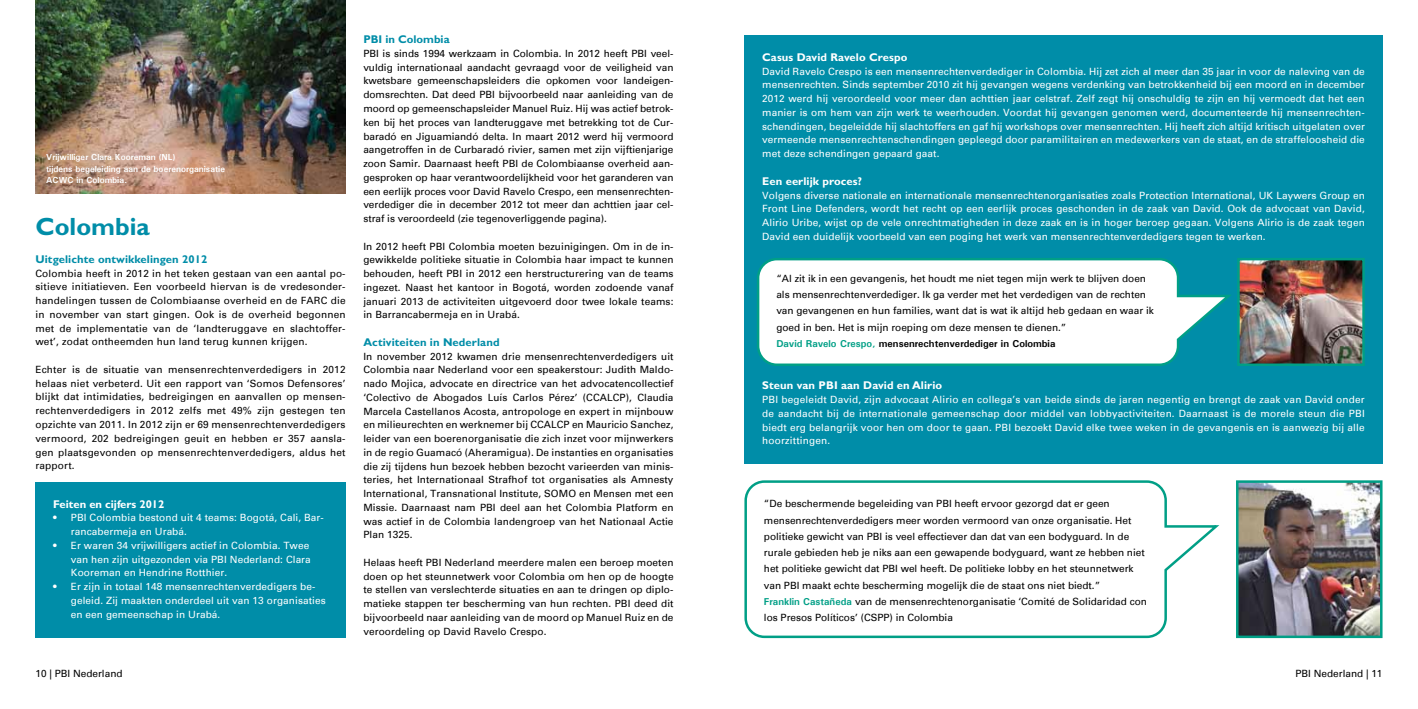
<style>
.page{position:relative;width:1418px;height:709px;background:#fff}
.page>*{position:absolute;margin:0;border:0;box-sizing:border-box;transform-origin:0 0}
.t1{font:700 25px "Gill Sans";color:#008da8}
.t2{font:700 11.25px "Gill Sans";letter-spacing:.01em;color:#fff}
.t3{font:700 11.25px "Gill Sans";letter-spacing:.01em;color:#008da8}
.t4{font:10px/13.8px "Univers";color:#000;text-align:justify}
.t5{font:10px/13.8px "Univers";letter-spacing:.01em;color:#fff;text-align:justify}
.t6{font:700 8.75px/11.2px "Univers";color:#fff}
.s1{font-weight:700;color:#009f86}
.s2{font-weight:700}
</style>
<div class="page">
<div style="left:744px;top:35px;width:638px;height:429px;background:#008da8"></div>
<div style="left:35px;top:482px;width:310px;height:156px;background:#008da8"></div>
<img style="left:35px;top:0;width:310px;height:193px">
<svg style="left:757px;top:258px;width:474px;height:108px;background:#d9eff0"></svg>
<img style="left:1240px;top:261px;width:121px;height:102px">
<div style="left:1237px;top:258px;width:127px;height:108px;border:2px solid #009f86"></div>
<svg style="left:744px;top:480px;width:476px;height:159px"></svg>
<img style="left:1238px;top:483px;width:141px;height:152px">
<div style="left:1235px;top:480px;width:147px;height:158px;border:2px solid #009f86"></div>
<p class="t6" style="left:46px;top:151px;width:180px">Vrijwilliger Clara Kooreman (NL)<br>tijdens begeleiding aan de boerenorganisatie<br>ACWC in Colombia.</p>
<h1 class="t1" style="left:35px;top:212px;width:116px">Colombia</h1>
<p class="t3" style="left:35px;top:252px;width:173px">Uitgelichte ontwikkelingen 2012</p>
<p class="t4" style="left:35px;top:266px;width:312px">Colombia heeft in 2012 in het teken gestaan van een aantal po&shy;sitieve initiatieven. Een voorbeeld hiervan is de vredesonder&shy;handelingen tussen de Colombiaanse overheid en de FARC die in november van start gingen. Ook is de overheid begonnen met de implementatie van de ‘landteruggave en slachtoffer&shy;wet’, zodat ontheemden hun land terug kunnen krijgen.</p>
<p class="t4" style="left:35px;top:363px;width:312px">Echter is de situatie van mensenrechtenverdedigers in 2012 helaas niet verbeterd. Uit een rapport van ‘Somos Defensores’ blijkt dat intimidaties, bedreigingen en aanvallen op mensen&shy;rechtenverdedigers in 2012 zelfs met 49% zijn gestegen ten opzichte van 2011. In 2012 zijn er 69 mensenrechtenverdedigers vermoord, 202 bedreigingen geuit en hebben er 357 aansla&shy;gen plaatsgevonden op mensenrechtenverdedigers, aldus het rapport.</p>
<p class="t2" style="left:53px;top:497px;width:113px">Feiten en cijfers 2012</p>
<p class="t5" style="left:71px;top:511px;width:254px;text-indent:-18px">• PBI Colombia bestond uit 4 teams: Bogotá, Cali, Bar&shy;rancabermeja en Urabá.</p>
<p class="t5" style="left:71px;top:538px;width:241px;text-align:left;text-indent:-18px">• Er waren 34 vrijwilligers actief in Colombia. Twee van hen zijn uitgezonden via PBI Nederland: Clara<br>Kooreman en Hendrine Rotthier.</p>
<p class="t5" style="left:71px;top:580px;width:256px;text-align:left;text-indent:-18px">• Er zijn in totaal 148 mensenrechtenverdedigers be&shy;geleid. Zij maakten onderdeel uit van 13 organisaties en een gemeenschap in Urabá.</p>
<p class="t3" style="left:363px;top:33px;width:88px">PBI in Colombia</p>
<p class="t4" style="left:363px;top:47px;width:312px">PBI is sinds 1994 werkzaam in Colombia. In 2012 heeft PBI veel&shy;vuldig internationaal aandacht gevraagd voor de veiligheid van kwetsbare gemeenschapsleiders die opkomen voor landeigen&shy;domsrechten. Dat deed PBI bijvoorbeeld naar aanleiding van de moord op gemeenschapsleider Manuel Ruiz. Hij was actief betrok&shy;ken bij het proces van landteruggave met betrekking tot de Cur&shy;baradó en Jiguamiandó delta. In maart 2012 werd hij vermoord aangetroffen in de Curbaradó rivier, samen met zijn vijftienjarige zoon Samir. Daarnaast heeft PBI de Colombiaanse overheid aan&shy;gesproken op haar verantwoordelijkheid voor het garanderen van een eerlijk proces voor David Ravelo Crespo, een mensenrechten&shy;verdediger die in december 2012 tot meer dan achttien jaar cel&shy;straf is veroordeeld (zie tegenoverliggende pagina).</p>
<p class="t4" style="left:363px;top:239px;width:312px">In 2012 heeft PBI Colombia moeten bezuinigingen. Om in de in&shy;gewikkelde politieke situatie in Colombia haar impact te kunnen behouden, heeft PBI in 2012 een herstructurering van de teams ingezet. Naast het kantoor in Bogotá, worden zodoende vanaf januari 2013 de activiteiten uitgevoerd door twee lokale teams: in Barrancabermeja en in Urabá.</p>
<p class="t3" style="left:363px;top:335px;width:138px">Activiteiten in Nederland</p>
<p class="t4" style="left:363px;top:349px;width:312px">In november 2012 kwamen drie mensenrechtenverdedigers uit Colombia naar Nederland voor een speakerstour: Judith Maldo&shy;nado Mojica, advocate en directrice van het advocatencollectief ‘Colectivo de Abogados Luís Carlos Pérez’ (CCALCP), Claudia Marcela Castellanos Acosta, antropologe en expert in mijnbouw en milieurechten en werknemer bij CCALCP en Mauricio Sanchez, leider van een boerenorganisatie die zich inzet voor mijnwerkers in de regio Guamacó (Aheramigua). De instanties en organisaties die zij tijdens hun bezoek hebben bezocht varieerden van minis&shy;teries, het Internationaal Strafhof tot organisaties als Amnesty International, Transnational Institute, SOMO en Mensen met een Missie. Daarnaast nam PBI deel aan het Colombia Platform en was actief in de Colombia landengroep van het Nationaal Actie Plan 1325.</p>
<p class="t4" style="left:363px;top:555px;width:312px">Helaas heeft PBI Nederland meerdere malen een beroep moeten doen op het steunnetwerk voor Colombia om hen op de hoogte te stellen van verslechterde situaties en aan te dringen op diplo&shy;matieke stappen ter bescherming van hun rechten. PBI deed dit bijvoorbeeld naar aanleiding van de moord op Manuel Ruiz en de veroordeling op David Ravelo Crespo.</p>
<p class="t2" style="left:762px;top:50px;width:147px">Casus David Ravelo Crespo</p>
<p class="t5" style="left:762px;top:64px;width:604px">David Ravelo Crespo is een mensenrechtenverdediger in Colombia. Hij zet zich al meer dan 35 jaar in voor de naleving van de mensenrechten. Sinds september 2010 zit hij gevangen wegens verdenking van betrokkenheid bij een moord en in december 2012 werd hij veroordeeld voor meer dan achttien jaar celstraf. Zelf zegt hij onschuldig te zijn en hij vermoedt dat het een manier is om hem van zijn werk te weerhouden. Voordat hij gevangen genomen werd, documenteerde hij mensenrechten&shy;schendingen, begeleidde hij slachtoffers en gaf hij workshops over mensenrechten. Hij heeft zich altijd kritisch uitgelaten over vermeende mensenrechtenschendingen gepleegd door paramilitairen en medewerkers van de staat, en de straffeloosheid die met deze schendingen gepaard gaat.</p>
<p class="t2" style="left:762px;top:174px;width:101px">Een eerlijk proces?</p>
<p class="t5" style="left:762px;top:188px;width:604px">Volgens diverse nationale en internationale mensenrechtenorganisaties zoals Protection International, UK Laywers Group en Front Line Defenders, wordt het recht op een eerlijk proces geschonden in de zaak van David. Ook de advocaat van David, Alirio Uribe, wijst op de vele onrechtmatigheden in deze zaak en is in hoger beroep gegaan. Volgens Alirio is de zaak tegen David een duidelijk voorbeeld van een poging het werk van mensenrechtenverdedigers tegen te werken.</p>
<p class="t4" style="left:776px;top:270px;width:379px;line-height:16.2px;text-align:left">“Al zit ik in een gevangenis, het houdt me niet tegen mijn werk te blijven doen als mensenrechtenverdediger. Ik ga verder met het verdedigen van de rechten van gevangenen en hun families, want dat is wat ik altijd heb gedaan en waar ik goed in ben. Het is mijn roeping om deze mensen te dienen.”<br><span class="s1">David Ravelo Crespo,</span> <span class="s2">mensenrechtenverdediger in Colombia</span></p>
<p class="t2" style="left:762px;top:379px;width:182px">Steun van PBI aan David en Alirio</p>
<p class="t5" style="left:762px;top:393px;width:604px">PBI begeleidt David, zijn advocaat Alirio en collega’s van beide sinds de jaren negentig en brengt de zaak van David onder de aandacht bij de internationale gemeenschap door middel van lobbyactiviteiten. Daarnaast is de morele steun die PBI biedt erg belangrijk voor hen om door te gaan. PBI bezoekt David elke twee weken in de gevangenis en is aanwezig bij alle hoorzittingen.</p>
<p class="t4" style="left:764px;top:496px;width:384px;line-height:16.2px;text-align:left">“De beschermende begeleiding van PBI heeft ervoor gezorgd dat er geen mensenrechtenverdedigers meer worden vermoord van onze organisatie. Het politieke gewicht van PBI is veel effectiever dan dat van een bodyguard. In de rurale gebieden heb je niks aan een gewapende bodyguard, want ze hebben niet het politieke gewicht dat PBI wel heeft. De politieke lobby en het steunnetwerk van PBI maakt echte bescherming mogelijk die de staat ons niet biedt.”<br><span class="s1">Franklin Castañeda</span> van de mensenrechtenorganisatie ‘Comité de Solidaridad con los Presos Políticos’ (CSPP) in Colombia</p>
<p class="t4" style="left:35px;top:667px;width:89px">10 | PBI Nederland</p>
<p class="t4" style="left:1295px;top:667px;width:89px">PBI Nederland | 11</p>
</div>
